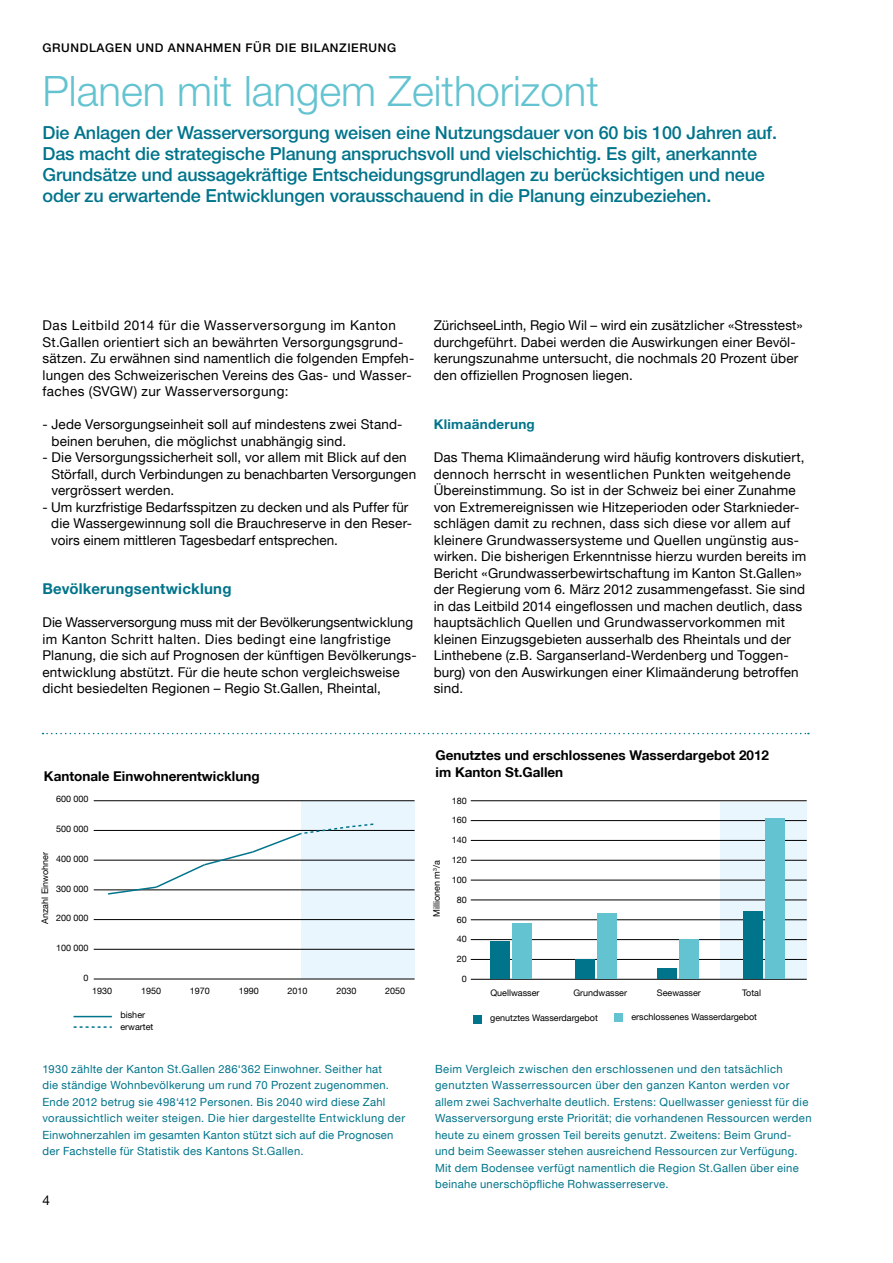
<style>
.page{position:relative;width:893px;height:1263px;background:#fff}
.page>*{position:absolute;margin:0;border:0;box-sizing:border-box;transform-origin:0 0}
.t1{font:300 42px "Helvetica Neue LT";color:#63c3d1}
.t2{font:500 18px/21px "Helvetica Neue LT";letter-spacing:-.01em;color:#00748b}
.t3{font:700 15px "Helvetica Neue LT";letter-spacing:.015em;color:#00748b}
.t4{font:13.5px/16.5px "Helvetica Neue LT";letter-spacing:.01em;color:#000}
.t5{font:700 13.5px/16.5px "Helvetica Neue LT";color:#000}
.t6{font:700 13.5px "Helvetica Neue LT";letter-spacing:.02em;color:#00748b}
.t7{font:500 12px "Helvetica Neue LT";letter-spacing:.05em;color:#000}
.t8{font:11.25px/16.5px "Helvetica Neue LT";letter-spacing:.03em;color:#00748b}
.t9{font:9px/11.2px "Helvetica Neue LT";color:#000}
</style>
<div class="page">
<div style="left:301px;top:801px;width:114px;height:178px;background:#eaf6fe"></div>
<hr style="left:94px;top:979px;width:321px;height:1px;background:#000">
<hr style="left:94px;top:949px;width:321px;height:1px;background:#000">
<hr style="left:94px;top:919px;width:321px;height:1px;background:#000">
<hr style="left:94px;top:890px;width:321px;height:1px;background:#000">
<hr style="left:94px;top:860px;width:321px;height:1px;background:#000">
<hr style="left:94px;top:830px;width:321px;height:1px;background:#000">
<hr style="left:94px;top:800px;width:321px;height:1px;background:#000">
<svg style="left:106px;top:823px;width:269px;height:72px"></svg>
<hr style="left:74px;top:1016px;width:38px;height:1px;background:#00748b">
<svg style="left:74px;top:1026px;width:38px;height:2px"></svg>
<div style="left:720px;top:802px;width:86px;height:177px;background:#eaf6fe"></div>
<hr style="left:471px;top:939px;width:336px;height:1px;background:#000">
<hr style="left:471px;top:900px;width:336px;height:1px;background:#000">
<hr style="left:471px;top:880px;width:336px;height:1px;background:#000">
<hr style="left:471px;top:919px;width:336px;height:1px;background:#000">
<hr style="left:471px;top:959px;width:336px;height:1px;background:#000">
<hr style="left:471px;top:860px;width:336px;height:1px;background:#000">
<hr style="left:471px;top:840px;width:336px;height:1px;background:#000">
<hr style="left:471px;top:820px;width:336px;height:1px;background:#000">
<hr style="left:471px;top:979px;width:336px;height:1px;background:#000">
<div style="left:473px;top:1015px;width:9px;height:8px;background:#00748b"></div>
<div style="left:614px;top:1014px;width:9px;height:8px;background:#63c3d1"></div>
<hr style="left:471px;top:800px;width:336px;height:1px;background:#000">
<div style="left:490px;top:942px;width:20px;height:37px;background:#00748b"></div>
<div style="left:512px;top:924px;width:20px;height:55px;background:#63c3d1"></div>
<div style="left:575px;top:959px;width:19px;height:20px;background:#00748b"></div>
<div style="left:597px;top:914px;width:19px;height:65px;background:#63c3d1"></div>
<div style="left:657px;top:968px;width:19px;height:11px;background:#00748b"></div>
<div style="left:679px;top:939px;width:19px;height:40px;background:#63c3d1"></div>
<div style="left:744px;top:911px;width:19px;height:68px;background:#00748b"></div>
<div style="left:765px;top:819px;width:20px;height:160px;background:#63c3d1"></div>
<svg style="left:43px;top:733px;width:766px;height:1px"></svg>
<p class="t7" style="left:43px;top:40px;width:355px">GRUNDLAGEN UND ANNAHMEN FÜR DIE BILANZIERUNG</p>
<h1 class="t1" style="left:43px;top:65px;width:558px">Planen mit langem Zeithorizont</h1>
<p class="t2" style="left:43px;top:122px;width:736px">Die Anlagen der Wasserversorgung weisen eine Nutzungsdauer von 60 bis 100 Jahren auf.<br>Das macht die strategische Planung anspruchsvoll und vielschichtig. Es gilt, anerkannte Grundsätze und aussagekräftige Entscheidungsgrundlagen zu berücksichtigen und neue oder zu erwartende Entwicklungen vorausschauend in die Planung einzubeziehen.</p>
<p class="t4" style="left:43px;top:317px;width:373px">Das Leitbild 2014 für die Wasserversorgung im Kanton St.Gallen orientiert sich an bewährten Versorgungsgrund&shy;sätzen. Zu erwähnen sind namentlich die folgenden Empfeh&shy;lungen des Schweizerischen Vereins des Gas- und Wasser&shy;faches (SVGW) zur Wasserversorgung:</p>
<p class="t4" style="left:52px;top:416px;width:353px;text-indent:-9px">- Jede Versorgungseinheit soll auf mindestens zwei Stand&shy;beinen beruhen, die möglichst unabhängig sind.</p>
<p class="t4" style="left:52px;top:449px;width:366px;text-indent:-9px">- Die Versorgungssicherheit soll, vor allem mit Blick auf den<br>Störfall, durch Verbindungen zu benachbarten Versorgungen vergrössert werden.</p>
<p class="t4" style="left:51px;top:498px;width:362px;text-indent:-9px">- Um kurzfristige Bedarfsspitzen zu decken und als Puffer für die Wassergewinnung soll die Brauchreserve in den Reser&shy;voirs einem mittleren Tagesbedarf entsprechen.</p>
<p class="t3" style="left:43px;top:579px;width:190px">Bevölkerungsentwicklung</p>
<p class="t4" style="left:43px;top:614px;width:374px">Die Wasserversorgung muss mit der Bevölkerungsentwicklung im Kanton Schritt halten. Dies bedingt eine langfristige Planung, die sich auf Prognosen der künftigen Bevölkerungs&shy;entwicklung abstützt. Für die heute schon vergleichsweise dicht besiedelten Regionen – Regio St.Gallen, Rheintal,</p>
<p class="t4" style="left:434px;top:317px;width:371px">ZürichseeLinth, Regio Wil – wird ein zusätzlicher «Stresstest» durchgeführt. Dabei werden die Auswirkungen einer Bevöl&shy;kerungszunahme untersucht, die nochmals 20 Prozent über den offiziellen Prognosen liegen.</p>
<p class="t6" style="left:434px;top:416px;width:103px">Klimaänderung</p>
<p class="t4" style="left:434px;top:449px;width:374px">Das Thema Klimaänderung wird häufig kontrovers diskutiert, dennoch herrscht in wesentlichen Punkten weitgehende Übereinstimmung. So ist in der Schweiz bei einer Zunahme von Extremereignissen wie Hitzeperioden oder Starknieder&shy;schlägen damit zu rechnen, dass sich diese vor allem auf kleinere Grundwassersysteme und Quellen ungünstig aus&shy;wirken. Die bisherigen Erkenntnisse hierzu wurden bereits im Bericht «Grundwasserbewirtschaftung im Kanton St.Gallen» der Regierung vom 6. März 2012 zusammengefasst. Sie sind in das Leitbild 2014 eingeflossen und machen deutlich, dass hauptsächlich Quellen und Grundwasservorkommen mit kleinen Einzugsgebieten ausserhalb des Rheintals und der Linthebene (z.B. Sarganserland-Werdenberg und Toggen&shy;burg) von den Auswirkungen einer Klimaänderung betroffen sind.</p>
<p class="t5" style="left:44px;top:768px;width:217px">Kantonale Einwohnerentwicklung</p>
<p class="t9" style="left:56px;top:793px;width:34px">600 000</p>
<p class="t9" style="left:56px;top:823px;width:34px">500 000</p>
<p class="t9" style="left:39px;top:924px;width:73px;rotate:-90deg">Anzahl Einwohner</p>
<p class="t9" style="left:56px;top:853px;width:34px">400 000</p>
<p class="t9" style="left:56px;top:882px;width:34px">300 000</p>
<p class="t9" style="left:56px;top:912px;width:34px">200 000</p>
<p class="t9" style="left:56px;top:942px;width:34px">100 000</p>
<p class="t9" style="left:84px;top:972px;width:7px">0</p>
<p class="t9" style="left:92px;top:985px;width:22px">1930</p>
<p class="t9" style="left:141px;top:985px;width:22px">1950</p>
<p class="t9" style="left:190px;top:985px;width:22px">1970</p>
<p class="t9" style="left:120px;top:1009px;width:34px">bisher erwartet</p>
<p class="t9" style="left:239px;top:985px;width:22px">1990</p>
<p class="t9" style="left:288px;top:985px;width:22px">2010</p>
<p class="t9" style="left:336px;top:985px;width:22px">2030</p>
<p class="t9" style="left:385px;top:985px;width:22px">2050</p>
<p class="t5" style="left:436px;top:747px;width:335px">Genutztes und erschlossenes Wasserdargebot 2012 im Kanton St.Gallen</p>
<p class="t9" style="left:452px;top:794px;width:17px">180</p>
<p class="t9" style="left:452px;top:814px;width:17px">160</p>
<p class="t9" style="left:431px;top:917px;width:58px;rotate:-90deg">Millionen m<sup>3</sup>/a</p>
<p class="t9" style="left:452px;top:834px;width:17px">140</p>
<p class="t9" style="left:452px;top:854px;width:17px">120</p>
<p class="t9" style="left:452px;top:874px;width:17px">100</p>
<p class="t9" style="left:457px;top:894px;width:12px">80</p>
<p class="t9" style="left:457px;top:913px;width:12px">60</p>
<p class="t9" style="left:457px;top:933px;width:12px">40</p>
<p class="t9" style="left:457px;top:953px;width:12px">20</p>
<p class="t9" style="left:462px;top:973px;width:7px">0</p>
<p class="t9" style="left:573px;top:987px;width:55px">Grundwasser</p>
<p class="t9" style="left:657px;top:987px;width:45px">Seewasser</p>
<p class="t9" style="left:490px;top:1012px;width:109px">genutztes Wasserdargebot</p>
<p class="t9" style="left:631px;top:1011px;width:127px">erschlossenes Wasserdargebot</p>
<p class="t9" style="left:490px;top:987px;width:51px">Quellwasser</p>
<p class="t9" style="left:742px;top:987px;width:20px">Total</p>
<p class="t8" style="left:43px;top:1060px;width:364px">1930 zählte der Kanton St.Gallen 286‘362 Einwohner. Seither hat<br>die ständige Wohnbevölkerung um rund 70 Prozent zugenommen.<br>Ende 2012 betrug sie 498‘412 Personen. Bis 2040 wird diese Zahl voraussichtlich weiter steigen. Die hier dargestellte Entwicklung der Einwohnerzahlen im gesamten Kanton stützt sich auf die Prognosen der Fachstelle für Statistik des Kantons St.Gallen.</p>
<p class="t8" style="left:435px;top:1060px;width:378px">Beim Vergleich zwischen den erschlossenen und den tatsächlich genutzten Wasserressourcen über den ganzen Kanton werden vor allem zwei Sachverhalte deutlich. Erstens: Quellwasser geniesst für die Wasserversorgung erste Priorität; die vorhandenen Ressourcen werden heute zu einem grossen Teil bereits genutzt. Zweitens: Beim Grund&shy;und beim Seewasser stehen ausreichend Ressourcen zur Verfügung.<br>Mit dem Bodensee verfügt namentlich die Region St.Gallen über eine beinahe unerschöpfliche Rohwasserreserve.</p>
<p class="t4" style="left:43px;top:1191px;width:9px">4</p>
</div>
